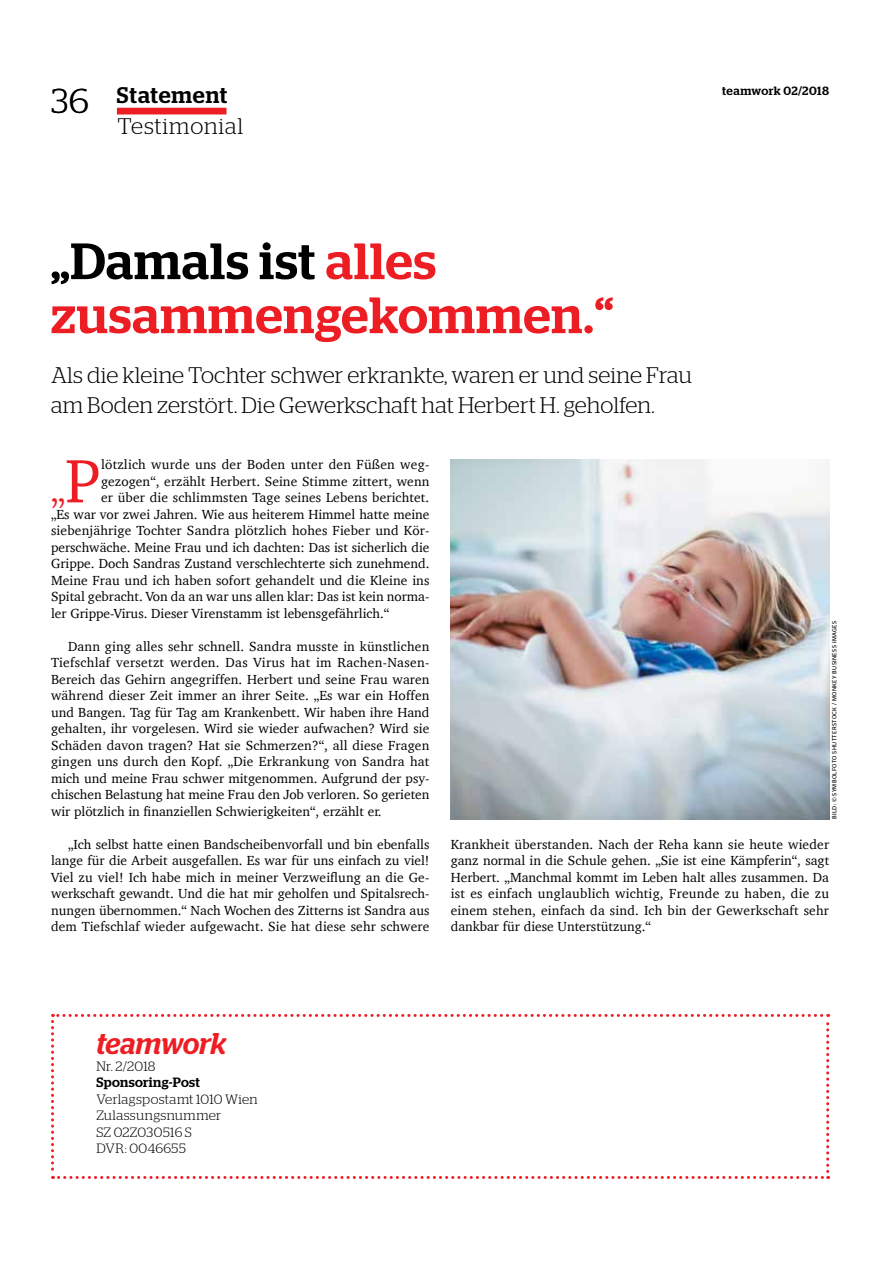
<style>
.page{position:relative;width:893px;height:1263px;background:#fff}
.page>*{position:absolute;margin:0;border:0;box-sizing:border-box;transform-origin:0 0}
.t1{font:500 51px/54px "Stag";letter-spacing:.02em;color:#ed1d24}
.t2{font:34.8px "Charter";color:#ed1d24}
.t3{font:italic 500 30px "Stag";letter-spacing:-.005em;color:#ed1d24}
.t4{font:300 22.5px/30px "Stag";letter-spacing:.01em;color:#000}
.t5{font:300 22.5px/30.9px "Stag";letter-spacing:.04em;color:#000}
.t6{font:13.5px/16.5px "Charter";color:#000;text-align:justify}
.t7{font:300 13.5px/16.5px "Stag";letter-spacing:.025em;color:#000}
.t8{font:500 13.5px "Stag";letter-spacing:.025em;color:#000}
.t9{font:500 12px "Stag";letter-spacing:.035em;color:#000}
.t10{font:6px "Stag Sans";letter-spacing:.06em;color:#000}
.s1{font-size:34.5px}
.s2{font-weight:500}
.s3{color:#000}
.s4{font-size:62.7px}
</style>
<div class="page">
<div style="left:117px;top:108px;width:109px;height:6px;background:#ed1d24"></div>
<svg style="left:51px;top:1014px;width:778px;height:165px"></svg>
<img style="left:451px;top:459px;width:378px;height:360px">
<h3 class="t5" style="left:118px;top:79px;width:127px;text-indent:-67px"><span class="s1">36</span> <span class="s2">Statement<br></span>Testimonial</h3>
<p class="t9" style="left:722px;top:83px;width:108px">teamwork 02/2018</p>
<h1 class="t1" style="left:51px;top:234px;width:564px"><span class="s3">„Damals ist</span> alles zusammengekommen.“</h1>
<h3 class="t4" style="left:51px;top:359px;width:643px">Als die kleine Tochter schwer erkrankte, waren er und seine Frau am Boden zerstört. Die Gewerkschaft hat Herbert H. geholfen.</h3>
<h2 class="t2" style="left:51px;top:460px;width:51px">„<span class="s4">P</span></h2>
<p class="t6" style="left:101px;top:456px;width:330px">lötzlich wurde uns der Boden unter den Füßen weg-</p>
<p class="t6" style="left:101px;top:473px;width:330px">gezogen“, erzählt Herbert. Seine Stimme zittert, wenn</p>
<p class="t6" style="left:101px;top:489px;width:330px">er über die schlimmsten Tage seines Lebens berichtet.</p>
<p class="t6" style="left:51px;top:506px;width:380px">„Es war vor zwei Jahren. Wie aus heiterem Himmel hatte meine</p>
<p class="t6" style="left:51px;top:522px;width:380px">siebenjährige Tochter Sandra plötzlich hohes Fieber und Kör-</p>
<p class="t6" style="left:51px;top:539px;width:380px">perschwäche. Meine Frau und ich dachten: Das ist sicherlich die</p>
<p class="t6" style="left:51px;top:555px;width:380px">Grippe. Doch Sandras Zustand verschlechterte sich zunehmend.</p>
<p class="t6" style="left:51px;top:572px;width:380px">Meine Frau und ich haben sofort gehandelt und die Kleine ins</p>
<p class="t6" style="left:51px;top:588px;width:380px">Spital gebracht. Von da an war uns allen klar: Das ist kein norma-</p>
<p class="t6" style="left:51px;top:605px;width:340px">ler Grippe-Virus. Dieser Virenstamm ist lebensgefährlich.“</p>
<p class="t6" style="left:51px;top:638px;width:380px;text-indent:17px">Dann ging alles sehr schnell. Sandra musste in künstlichen Tiefschlaf versetzt werden. Das Virus hat im Rachen-Nasen-Bereich das Gehirn angegriffen. Herbert und seine Frau waren während dieser Zeit immer an ihrer Seite. „Es war ein Hoffen und Bangen. Tag für Tag am Krankenbett. Wir haben ihre Hand gehalten, ihr vorgelesen. Wird sie wieder aufwachen? Wird sie Schäden davon tragen? Hat sie Schmerzen?“, all diese Fragen gingen uns durch den Kopf. „Die Erkrankung von Sandra hat mich und meine Frau schwer mitgenommen. Aufgrund der psy&shy;chischen Belastung hat meine Frau den Job verloren. So gerieten wir plötzlich in finanziellen Schwierigkeiten“, erzählt er.</p>
<p class="t6" style="left:51px;top:836px;width:380px;text-indent:17px">„Ich selbst hatte einen Bandscheibenvorfall und bin ebenfalls lange für die Arbeit ausgefallen. Es war für uns einfach zu viel!<br>Viel zu viel! Ich habe mich in meiner Verzweiflung an die Ge&shy;werkschaft gewandt. Und die hat mir geholfen und Spitalsrech&shy;nungen übernommen.“ Nach Wochen des Zitterns ist Sandra aus dem Tiefschlaf wieder aufgewacht. Sie hat diese sehr schwere</p>
<p class="t10" style="left:831px;top:819px;width:199px;rotate:-90deg">Bild: © symbolfoto shutterstock / Monkey Business Images</p>
<p class="t6" style="left:451px;top:836px;width:380px">Krankheit überstanden. Nach der Reha kann sie heute wieder ganz normal in die Schule gehen. „Sie ist eine Kämpferin“, sagt Herbert. „Manchmal kommt im Leben halt alles zusammen. Da ist es einfach unglaublich wichtig, Freunde zu haben, die zu einem stehen, einfach da sind. Ich bin der Gewerkschaft sehr dankbar für diese Unterstützung.“</p>
<h3 class="t3" style="left:96px;top:1026px;width:131px">teamwork</h3>
<p class="t7" style="left:96px;top:1058px;width:61px">Nr. 2/2018</p>
<p class="t8" style="left:96px;top:1075px;width:105px">Sponsoring-Post</p>
<p class="t7" style="left:96px;top:1091px;width:163px">Verlagspostamt 1010 Wien<br>Zulassungsnummer<br>SZ 02Z030516 S<br>DVR: 0046655</p>
</div>
